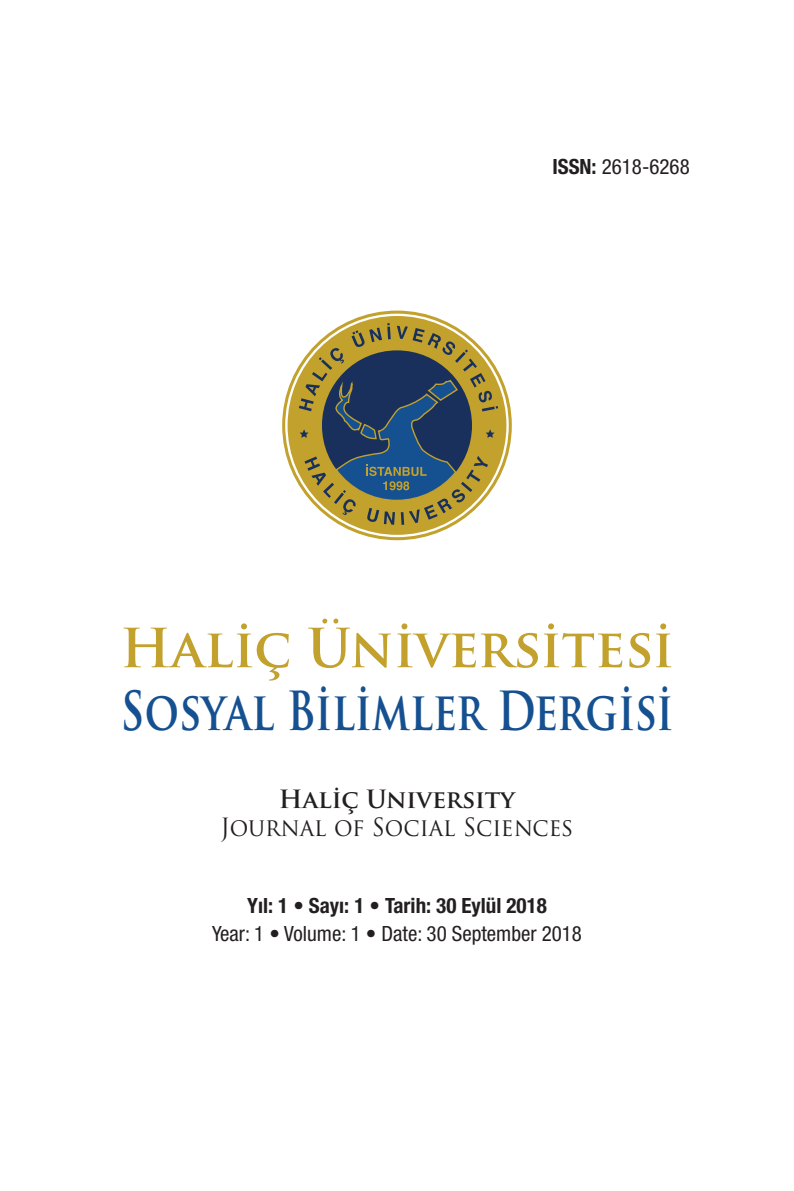
<style>
.page{position:relative;width:794px;height:1191px;background:#fff}
.page>*{position:absolute;margin:0;border:0;box-sizing:border-box;transform-origin:0 0}
.t1{font:700 52.5px "Trajan Pro";color:#155091;scale:.79 1}
.t2{font:700 52.5px "Trajan Pro";color:#c2a12d}
.t3{font:24.5px "Trajan Pro";color:#231f20;scale:.94 1}
.t4{font:700 24.5px "Trajan Pro";color:#231f20}
.t5{font:condensed 21px "Helvetica Neue LT Pro";color:#231f20}
.t6{font:700 condensed 21px "Helvetica Neue LT Pro";color:#231f20}
.s1{font-weight:700}
</style>
<div class="page">
<svg style="left:282px;top:310px;width:230px;height:230px"></svg>
<div style="left:287px;top:316px;width:219px;height:219px;background:#c2a12d;border-radius:50%"></div>
<svg style="left:299px;top:323px;width:199px;height:202px"></svg>
<p class="t5" style="left:552px;top:154px;width:139px"><span class="s1">ISSN:</span> 2618-6268</p>
<h1 class="t2" style="left:120px;top:615px;width:555px">Haliç Üniversitesi</h1>
<h1 class="t1" style="left:121px;top:678px;width:701px">Sosyal Bilimler Dergisi</h1>
<p class="t4" style="left:279px;top:783px;width:238px">Haliç University</p>
<p class="t3" style="left:220px;top:811px;width:377px">JOURNAL OF SOCIAL SCIENCES</p>
<p class="t6" style="left:247px;top:893px;width:301px">Yıl: 1 • Sayı: 1 • Tarih: 30 Eylül 2018</p>
<p class="t5" style="left:212px;top:922px;width:371px">Year: 1 • Volume: 1 • Date: 30 September 2018</p>
</div>
